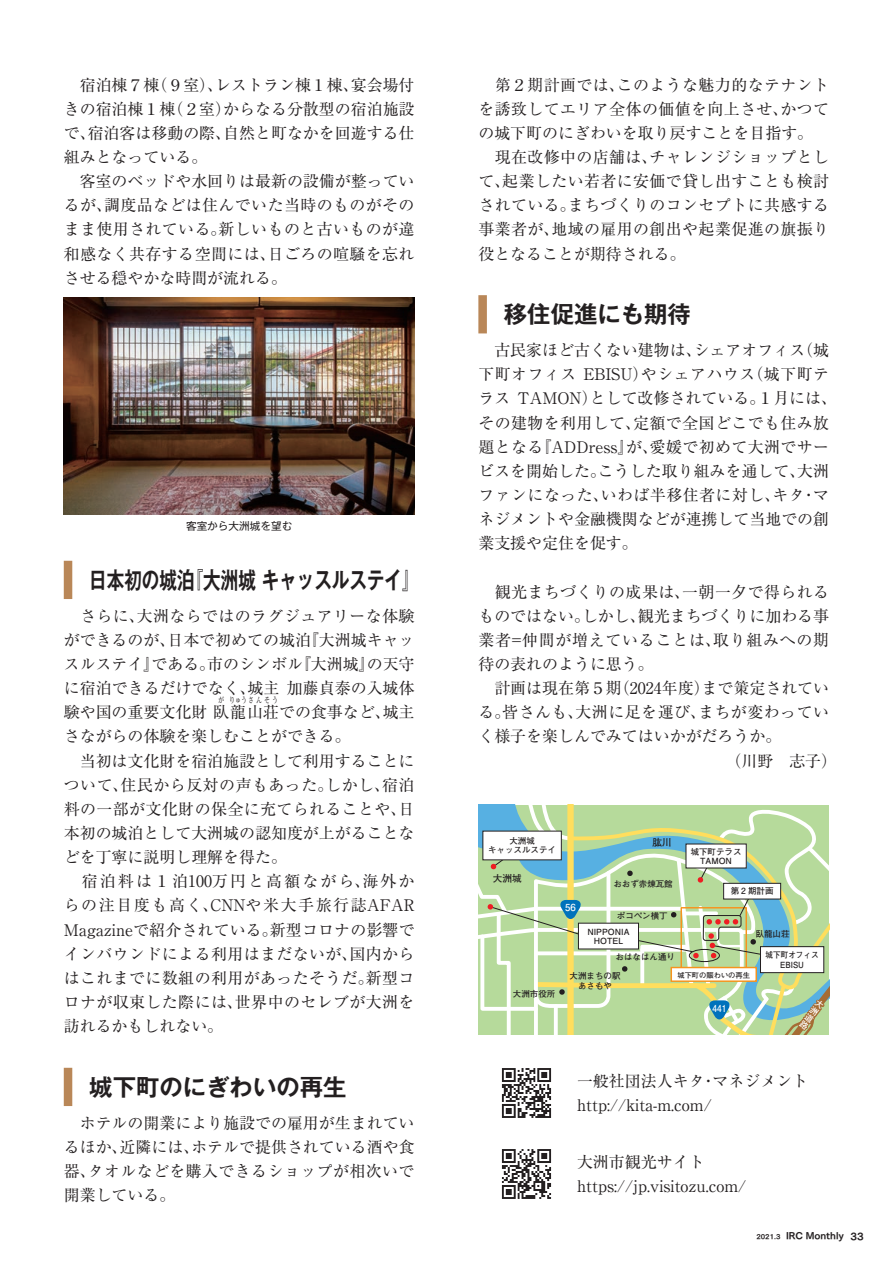
<style>
.page{position:relative;width:893px;height:1263px;background:#fff}
.page>*{position:absolute;margin:0;border:0;box-sizing:border-box;transform-origin:0 0}
.t1{font:700 23.4px "Gothic MB101 Pr 6 De";color:#231f20;scale:.75 1}
.t2{font:700 23.4px "Gothic MB101 Pr 6 De";color:#231f20}
.t3{font:15.9px/24.2px "Ryumin Pr 6";letter-spacing:.005em;color:#231f20}
.t4{font:15.9px/24.2px "Ryumin Pr 6";letter-spacing:.025em;color:#231f20}
.t5{font:15.9px "Ryumin Pr 6";letter-spacing:.03em;color:#231f20}
.t6{font:15.9px "Ryumin Pr 6";letter-spacing:.05em;color:#231f20}
.t7{font:10.65px "Gothic MB101 Pr 6";color:#231f20}
.t8{font:700 9.75px "Futo Go B101 Pr 6";color:#231f20}
.t9{font:700 9.75px "Futo Go B101 Pr 6";color:#fff;scale:.85 1}
.t10{font:700 9.75px "Futo Go B101 Pr 6";color:#fff}
.t11{font:9px "Tsuku Go Pro E";color:#231f20}
.t12{font:700 8.55px/9.8px "Futo Go B101 Pr 6";color:#231f20;text-align:center}
.t13{font:700 8.55px/9.8px "Futo Go B101 Pr 6";color:#231f20;text-align:center;scale:.9 1}
.t14{font:700 8.55px/8.6px "Futo Go B101 Pr 6";color:#fff;text-align:justify}
.t15{font:7.95px "Ryumin Pr 6";letter-spacing:.25em;color:#231f20;scale:.75 1}
.t16{font:700 7.2px "Futo Go B101 Pr 6";color:#231f20}
.s1{font-size:6.45px}
.s2{font-size:9.6px}
</style>
<div class="page">
<img style="left:64px;top:297px;width:351px;height:217px">
<div style="left:64px;top:561px;width:8px;height:38px;background:#b98758"></div>
<div style="left:64px;top:1068px;width:8px;height:38px;background:#b98758"></div>
<div style="left:478px;top:295px;width:9px;height:38px;background:#b98758"></div>
<svg style="left:478px;top:805px;width:351px;height:229px"></svg>
<div style="left:483px;top:831px;width:78px;height:29px;background:#fff"></div>
<img style="left:501px;top:1068px;width:51px;height:50px">
<img style="left:501px;top:1149px;width:51px;height:50px">
<p class="t3" style="left:64px;top:72px;width:352px">　宿泊棟７棟（９室）、レストラン棟１棟、宴会場付きの宿泊棟１棟（２室）からなる分散型の宿泊施設で、宿泊客は移動の際、自然と町なかを回遊する仕組みとなっている。<br>　客室のベッドや水回りは最新の設備が整っているが、調度品などは住んでいた当時のものがそのまま使用されている。新しいものと古いものが違和感なく共存する空間には、日ごろの喧騒を忘れさせる穏やかな時間が流れる。</p>
<p class="t7" style="left:186px;top:517px;width:108px">客室から大洲城を望む</p>
<h1 class="t1" style="left:89px;top:560px;width:442px">日本初の城泊『大洲城 キャッスルステイ』</h1>
<p class="t3" style="left:64px;top:603px;width:352px;text-align:justify">　さらに、大洲ならではのラグジュアリーな体験ができるのが、日本で初めての城泊『大洲城キャッスルステイ』である。市のシンボル『大洲城』の天守に宿泊できるだけでなく、城主 加藤貞泰の入城体験や国の重要文化財 臥龍山荘での食事など、城主</p>
<p class="t15" style="left:218px;top:694px;width:9px">が</p>
<p class="t15" style="left:229px;top:694px;width:67px">りゅうさんそう</p>
<p class="t4" style="left:64px;top:723px;width:352px">さながらの体験を楽しむことができる。<br>　当初は文化財を宿泊施設として利用することについて、住民から反対の声もあった。しかし、宿泊料の一部が文化財の保全に充てられることや、日本初の城泊として大洲城の認知度が上がることなどを丁寧に説明し理解を得た。<br>　宿泊料は１泊100万円と高額ながら、海外からの注目度も高く、CNNや米大手旅行誌AFAR<br>Magazineで紹介されている。新型コロナの影響でインバウンドによる利用はまだないが、国内からはこれまでに数組の利用があったそうだ。新型コロナが収束した際には、世界中のセレブが大洲を訪れるかもしれない。</p>
<h1 class="t2" style="left:89px;top:1067px;width:259px">城下町のにぎわいの再生</h1>
<p class="t3" style="left:64px;top:1110px;width:352px;text-align:justify">　ホテルの開業により施設での雇用が生まれているほか、近隣には、ホテルで提供されている酒や食器、タオルなどを購入できるショップが相次いで開業している。</p>
<p class="t4" style="left:478px;top:72px;width:352px">　第２期計画では、このような魅力的なテナントを誘致してエリア全体の価値を向上させ、かつての城下町のにぎわいを取り戻すことを目指す。　現在改修中の店舗は、チャレンジショップとして、起業したい若者に安価で貸し出すことも検討されている。まちづくりのコンセプトに共感する事業者が、地域の雇用の創出や起業促進の旗振り役となることが期待される。</p>
<h1 class="t2" style="left:504px;top:295px;width:189px">移住促進にも期待</h1>
<p class="t3" style="left:478px;top:337px;width:360px">　古民家ほど古くない建物は、シェアオフィス（城下町オフィス EBISU）やシェアハウス（城下町テラス TAMON）として改修されている。１月には、その建物を利用して、定額で全国どこでも住み放題となる『ADDress』が、愛媛で初めて大洲でサービスを開始した。こうした取り組みを通して、大洲ファンになった、いわば半移住者に対し、キタ・マネジメントや金融機関などが連携して当地での創業支援や定住を促す。</p>
<p class="t4" style="left:478px;top:579px;width:352px">　観光まちづくりの成果は、一朝一夕で得られる</p>
<p class="t3" style="left:478px;top:603px;width:352px">ものではない。しかし、観光まちづくりに加わる事</p>
<p class="t6" style="left:478px;top:627px;width:352px">業者=仲間が増えていることは、取り組みへの期</p>
<p class="t3" style="left:478px;top:651px;width:177px">待の表れのように思う。</p>
<p class="t3" style="left:478px;top:675px;width:352px">　計画は現在第５期（2024年度）まで策定されてい</p>
<p class="t5" style="left:478px;top:700px;width:352px">る。皆さんも、大洲に足を運び、まちが変わってい</p>
<p class="t3" style="left:478px;top:723px;width:304px">く様子を楽しんでみてはいかがだろうか。</p>
<p class="t3" style="left:725px;top:748px;width:113px">（川野　志子）</p>
<p class="t12" style="left:488px;top:835px;width:69px">大洲城<br>キャッスルステイ</p>
<p class="t8" style="left:493px;top:870px;width:31px">大洲城</p>
<p class="t12" style="left:513px;top:988px;width:44px">大洲市役所</p>
<p class="t8" style="left:653px;top:835px;width:21px">肱川</p>
<p class="t10" style="left:565px;top:900px;width:12px">56</p>
<p class="t12" style="left:613px;top:878px;width:61px">おおず赤煉瓦館</p>
<p class="t12" style="left:587px;top:907px;width:82px;line-height:15.8px;text-align:left;text-indent:29px">ポコペン横丁<br>NIPPONIA</p>
<p class="t12" style="left:594px;top:936px;width:31px">HOTEL</p>
<p class="t12" style="left:616px;top:952px;width:61px">おはなはん通り</p>
<p class="t12" style="left:691px;top:846px;width:52px">城下町テラス<br>TAMON</p>
<p class="t12" style="left:731px;top:886px;width:44px">第 2 期計画</p>
<p class="t12" style="left:756px;top:929px;width:35px">臥龍山荘</p>
<p class="t13" style="left:765px;top:950px;width:61px">城下町オフィス<br>EBISU</p>
<p class="t12" style="left:570px;top:971px;width:52px">大洲まちの駅あさもや</p>
<p class="t16" style="left:677px;top:969px;width:74px">城下町の賑わいの再生</p>
<p class="t9" style="left:713px;top:1000px;width:18px">441</p>
<p class="t14" style="left:819px;top:998px;width:6px;rotate:37deg">大洲道路</p>
<p class="t3" style="left:577px;top:1068px;width:233px">一般社団法人キタ・マネジメントhttp://kita-m.com/</p>
<p class="t3" style="left:577px;top:1148px;width:171px">大洲市観光サイトhttps://jp.visitozu.com/</p>
<p class="t11" style="left:756px;top:1227px;width:109px"><span class="s1">2021.3</span> IRC Monthly <span class="s2">33</span></p>
</div>
